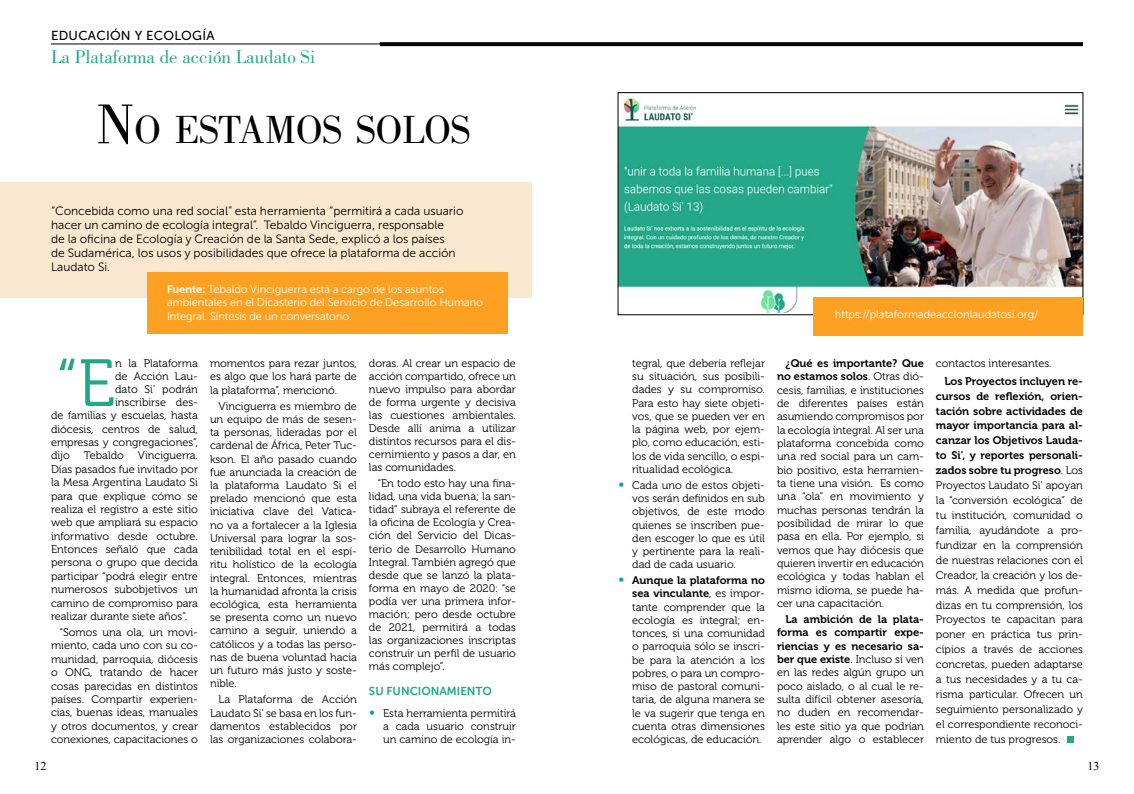
<style>
.page{position:relative;width:1134px;height:794px;background:#fff}
.page>*{position:absolute;margin:0;border:0;box-sizing:border-box;transform-origin:0 0}
.t1{font:66.5px "Museo 300";color:#21a888}
.t2{font:40.6px "Bodoni Std";letter-spacing:-.015em;color:#000}
.t3{font:19px "Bodoni Std";color:#22a989}
.t4{font:13px "Museo Sans 500";letter-spacing:.02em;color:#000}
.t5{font:12px/14px "Museo Sans Cyrl W03 300";color:#000}
.t6{font:12px "Times New Roman";color:#000}
.t7{font:11.5px "Museo Sans Cyrl W03 700";color:#21a888}
.t8{font:11px/13.2px "Museo 300";color:#000;text-align:justify}
.t9{font:11px/14.9px "Museo 700";color:#000;text-align:right}
.t10{font:11px/13.2px "Museo Sans Cyrl W03 300";color:#fff}
.s1{font-size:58px}
.s2{font-family:"Museo Sans Cyrl W03 700"}
.s3{font-size:15px;color:#00a1bd}
.s4{font-family:"Museo 300";font-size:15px;color:#00a1bd}
.s5{font-family:"Museo 300"}
.s6{font-family:"Museo 700"}
</style>
<div class="page">
<div style="left:0;top:182px;width:531px;height:115px;background:#fae7cf"></div>
<div style="left:147px;top:272px;width:360px;height:61px;background:#fea122"></div>
<hr style="left:51px;top:44px;width:425px;height:1px;background:#000">
<svg style="left:380px;top:42px;width:703px;height:4px;background:#0a0a0a"></svg>
<div style="left:1067px;top:736px;width:7px;height:7px;background:#22a989"></div>
<img style="left:619px;top:95px;width:462px;height:217px">
<div style="left:617px;top:92px;width:466px;height:223px;border:1px solid #000"></div>
<div style="left:814px;top:297px;width:269px;height:38px;background:#fea122"></div>
<p class="t4" style="left:51px;top:28px;width:165px">EDUCACIÓN Y ECOLOGÍA</p>
<h3 class="t3" style="left:51px;top:46px;width:266px">La Plataforma de acción Laudato Si</h3>
<h2 class="t2" style="left:96px;top:107px;width:373px"><span class="s1">N</span>O ESTAMOS SOLOS</h2>
<p class="t5" style="left:51px;top:204px;width:414px">“Concebida como una red social” esta herramienta “permitirá a cada usuario hacer un camino de ecología integral”. Tebaldo Vinciguerra, responsable<br>de la oficina de Ecología y Creación de la Santa Sede, explicó a los países<br>de Sudamérica, los usos y posibilidades que ofrece la plataforma de acción Laudato Si.</p>
<p class="t10" style="left:167px;top:283px;width:318px"><span class="s2">Fuente:</span> Tebaldo Vinciguerra está a cargo de los asuntos ambientales en el Dicasterio del Servicio de Desarrollo Humano<br>Integral. Síntesis de un conversatorio.</p>
<p class="t8" style="left:369px;top:357px;width:148px">doras. Al crear un espacio de acción compartido, ofrece un nuevo impulso para abordar de forma urgente y decisiva las cuestiones ambientales.<br>Desde allí anima a utilizar distintos recursos para el dis&shy;cernimiento y pasos a dar, en las comunidades.</p>
<p class="t8" style="left:369px;top:477px;width:148px;text-indent:9px">“En todo esto hay una fina&shy;lidad, una vida buena; la san&shy;tidad” subraya el referente de la oficina de Ecología y Crea&shy;ción del Servicio del Dicas&shy;terio de Desarrollo Humano Integral. También agregó que desde que se lanzó la plata&shy;forma en mayo de 2020: “se podía ver una primera infor&shy;mación; pero desde octubre de 2021, permitirá a todas las organizaciones inscriptas construir un perfil de usuario más complejo”.</p>
<p class="t7" style="left:369px;top:685px;width:124px">SU FUNCIONAMIENTO</p>
<p class="t8" style="left:383px;top:707px;width:134px;text-indent:-14px"><span class="s3">•</span> Esta herramienta permitirá a cada usuario construir un camino de ecología in-</p>
<h1 class="t1" style="left:56px;top:347px;width:61px">“E</h1>
<p class="t8" style="left:115px;top:357px;width:84px">n la Plataforma</p>
<p class="t8" style="left:210px;top:357px;width:148px">momentos para rezar juntos, es algo que los hará parte de la plataforma”, mencionó.</p>
<p class="t8" style="left:210px;top:399px;width:148px;text-indent:9px">Vinciguerra es miembro de un equipo de más de sesen&shy;ta personas, lideradas por el cardenal de África, Peter Tuc&shy;kson. El año pasado cuando fue anunciada la creación de la plataforma Laudato Si el prelado mencionó que esta iniciativa clave del Vatica&shy;no va a fortalecer a la Iglesia Universal para lograr la sos&shy;tenibilidad total en el espí&shy;ritu holístico de la ecología integral. Entonces, mientras la humanidad afronta la crisis ecológica, esta herramienta se presenta como un nuevo camino a seguir, uniendo a católicos y a todas las perso&shy;nas de buena voluntad hacia un futuro más justo y soste&shy;nible.</p>
<p class="t8" style="left:210px;top:693px;width:148px;text-indent:9px">La Plataforma de Acción Laudato Si’ se basa en los fun&shy;damentos establecidos por las organizaciones colabora-</p>
<p class="t8" style="left:115px;top:370px;width:84px">de Acción Lau-</p>
<p class="t8" style="left:115px;top:383px;width:84px">dato Si’ podrán</p>
<p class="t8" style="left:115px;top:396px;width:84px">inscribirse des-</p>
<p class="t8" style="left:51px;top:409px;width:148px">de familias y escuelas, hasta</p>
<p class="t8" style="left:51px;top:422px;width:148px">diócesis, centros de salud,</p>
<p class="t8" style="left:51px;top:436px;width:148px">empresas y congregaciones”,</p>
<p class="t8" style="left:51px;top:449px;width:20px">dijo</p>
<p class="t8" style="left:84px;top:449px;width:42px">Tebaldo</p>
<p class="t8" style="left:51px;top:449px;width:148px;text-indent:87px">Vinciguerra.<br>Días pasados fue invitado por la Mesa Argentina Laudato Si para que explique cómo se realiza el registro a este sitio web que ampliará su espacio informativo desde octubre.<br>Entonces señaló que cada persona o grupo que decida participar “podrá elegir entre numerosos subobjetivos un camino de compromiso para realizar durante siete años”.</p>
<p class="t8" style="left:51px;top:626px;width:148px;text-indent:9px">“Somos una ola, un movi&shy;miento, cada uno con su co&shy;munidad, parroquia, diócesis o ONG, tratando de hacer cosas parecidas en distintos países. Compartir experien&shy;cias, buenas ideas, manuales y otros documentos, y crear conexiones, capacitaciones o</p>
<p class="t6" style="left:35px;top:757px;width:13px">12</p>
<p class="t10" style="left:835px;top:307px;width:205px">https://plataformadeaccionlaudatosi.org/</p>
<p class="t8" style="left:632px;top:357px;width:134px">tegral, que debería reflejar su situación, sus posibili&shy;dades y su compromiso.<br>Para esto hay siete objeti&shy;vos, que se pueden ver en la página web, por ejem&shy;plo, como educación, esti&shy;los de vida sencillo, o espi&shy;ritualidad ecológica.</p>
<p class="t8" style="left:632px;top:478px;width:134px;text-indent:-14px"><span class="s3">•</span> Cada uno de estos objeti&shy;vos serán definidos en sub objetivos, de este modo quienes se inscriben pue&shy;den escoger lo que es útil y pertinente para la reali&shy;dad de cada usuario.</p>
<p class="t9" style="left:618px;top:574px;width:148px;line-height:13.2px"><span class="s4">•</span> Aunque la plataforma no sea vinculante<span class="s5">, es impor-</span></p>
<p class="t8" style="left:632px;top:600px;width:134px">tante comprender que la ecología es integral; en&shy;tonces, si una comunidad o parroquia sólo se inscri&shy;be para la atención a los pobres, o para un compro&shy;miso de pastoral comuni&shy;taria, de alguna manera se le va sugerir que tenga en cuenta otras dimensiones ecológicas, de educación.</p>
<p class="t9" style="left:777px;top:357px;width:148px;line-height:13.3px">¿Qué es importante? Que no estamos solos<span class="s5">. Otras dió-</span></p>
<p class="t8" style="left:777px;top:383px;width:148px">cesis, familias, e instituciones de diferentes países están asumiendo compromisos por la ecología integral. Al ser una plataforma concebida como una red social para un cam&shy;bio positivo, esta herramien&shy;ta tiene una visión. Es como una “ola” en movimiento y muchas personas tendrán la posibilidad de mirar lo que pasa en ella. Por ejemplo, si vemos que hay diócesis que quieren invertir en educación ecológica y todas hablan el mismo idioma, se puede ha&shy;cer una capacitación.</p>
<p class="t9" style="left:777px;top:612px;width:148px;line-height:13.3px;text-align:justify;text-indent:9px">La ambición de la plata&shy;forma es compartir expe&shy;riencias y es necesario sa-</p>
<p class="t8" style="left:777px;top:653px;width:148px"><span class="s6">ber que existe</span>. Incluso si ven en las redes algún grupo un poco aislado, o al cual le re&shy;sulta difícil obtener asesoría, no duden en recomendar&shy;les este sitio ya que podrían aprender algo o establecer</p>
<p class="t8" style="left:936px;top:357px;width:117px">contactos interesantes.</p>
<p class="t9" style="left:936px;top:373px;width:148px;text-align:justify;text-indent:9px">Los Proyectos incluyen re&shy;cursos de reflexión, orien&shy;tación sobre actividades de mayor importancia para al&shy;canzar los Objetivos Lauda&shy;to Si’, y reportes personali&shy;zados sobre tu progreso<span class="s5">. Los</span></p>
<p class="t8" style="left:936px;top:478px;width:148px;line-height:14.9px">Proyectos Laudato Si’ apoyan la “conversión ecológica” de tu institución, comunidad o familia, ayudándote a pro&shy;fundizar en la comprensión de nuestras relaciones con el Creador, la creación y los de&shy;más. A medida que profun&shy;dizas en tu comprensión, los Proyectos te capacitan para poner en práctica tus prin&shy;cipios a través de acciones concretas, pueden adaptarse a tus necesidades y a tu ca&shy;risma particular. Ofrecen un seguimiento personalizado y el correspondiente reconoci&shy;miento de tus progresos.</p>
<p class="t6" style="left:1087px;top:757px;width:13px">13</p>
</div>
